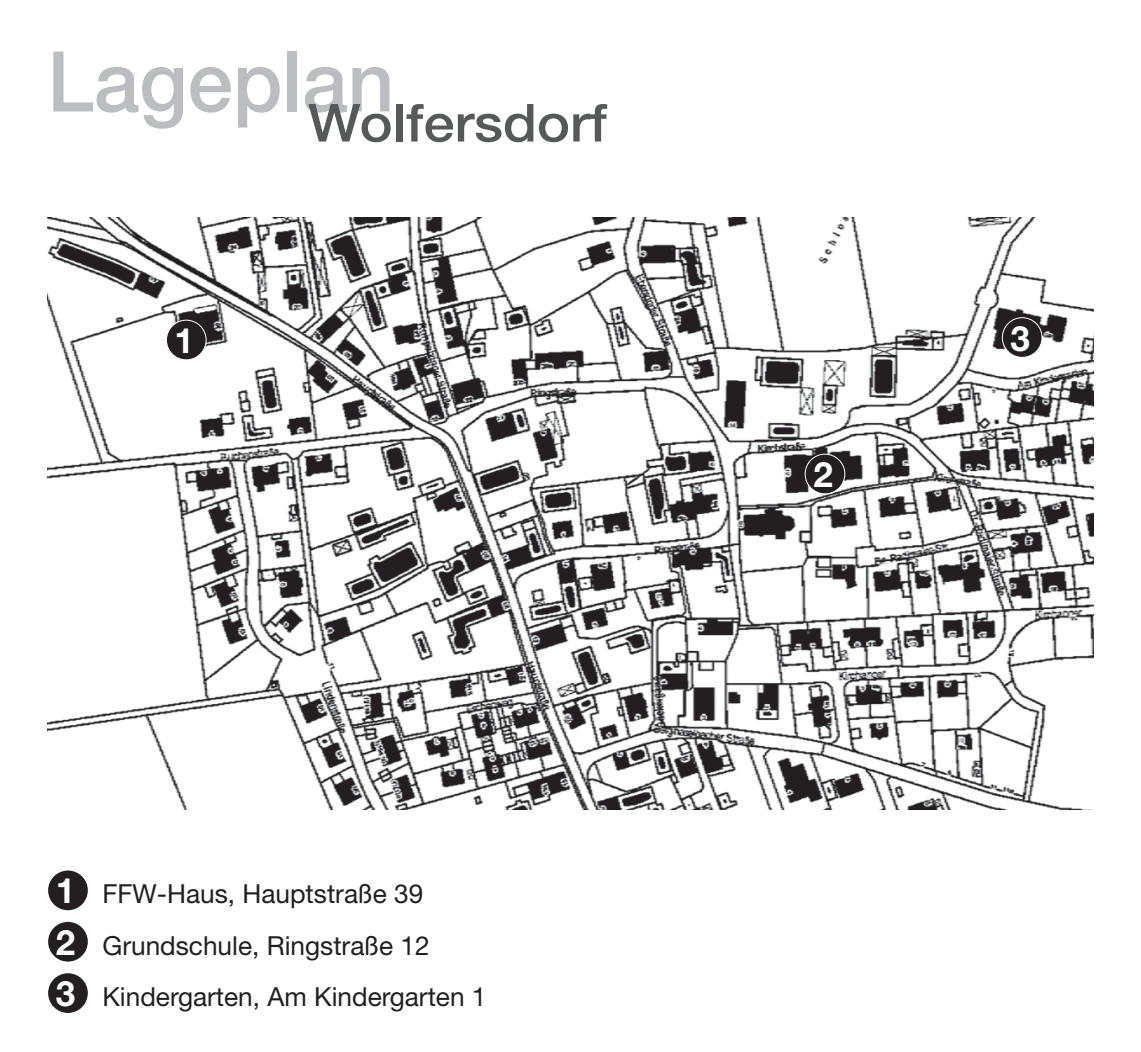
<style>
.page{position:relative;width:1141px;height:1052px;background:#fff}
.page>*{position:absolute;margin:0;border:0;box-sizing:border-box;transform-origin:0 0}
.t1{font:500 52.5px "Helvetica Neue LT";color:#57585a;scale:1.06 1}
.t2{font:700 35px "Helvetica Neue LT";color:#fff}
.t3{font:26.25px/51.4px "Helvetica Neue LT";color:#231f20}
.s1{font-weight:700;font-size:35px;color:#fff}
</style>
<div class="page">
<img style="left:47px;top:217px;width:1047px;height:592px">
<div style="left:166px;top:320px;width:40px;height:40px;background:#231f20;border-radius:50%"></div>
<div style="left:166px;top:320px;width:41px;height:40px;border:1px solid #fff;border-radius:50%"></div>
<div style="left:805px;top:454px;width:40px;height:40px;background:#231f20;border-radius:50%"></div>
<div style="left:805px;top:454px;width:40px;height:40px;border:1px solid #fff;border-radius:50%"></div>
<div style="left:1002px;top:318px;width:40px;height:39px;background:#231f20;border-radius:50%"></div>
<div style="left:1002px;top:317px;width:40px;height:41px;border:1px solid #fff;border-radius:50%"></div>
<div style="left:48px;top:870px;width:40px;height:40px;background:#231f20;border-radius:50%"></div>
<div style="left:48px;top:922px;width:40px;height:39px;background:#231f20;border-radius:50%"></div>
<div style="left:48px;top:973px;width:40px;height:40px;background:#231f20;border-radius:50%"></div>
<h1 class="t1" style="left:47px;top:92px;width:530px"><sup>Lageplan</sup>Wolfersdorf</h1>
<h2 class="t2" style="left:175px;top:319px;width:21px">1</h2>
<p class="t3" style="left:56px;top:868px;width:432px"><span class="s1">1</span> FFW-Haus, Hauptstraße 39<br><span class="s1">2</span> Grundschule, Ringstraße 12<br><span class="s1">3</span> Kindergarten, Am Kindergarten 1</p>
<h2 class="t2" style="left:813px;top:453px;width:21px">2</h2>
<h2 class="t2" style="left:1011px;top:317px;width:21px">3</h2>
</div>
